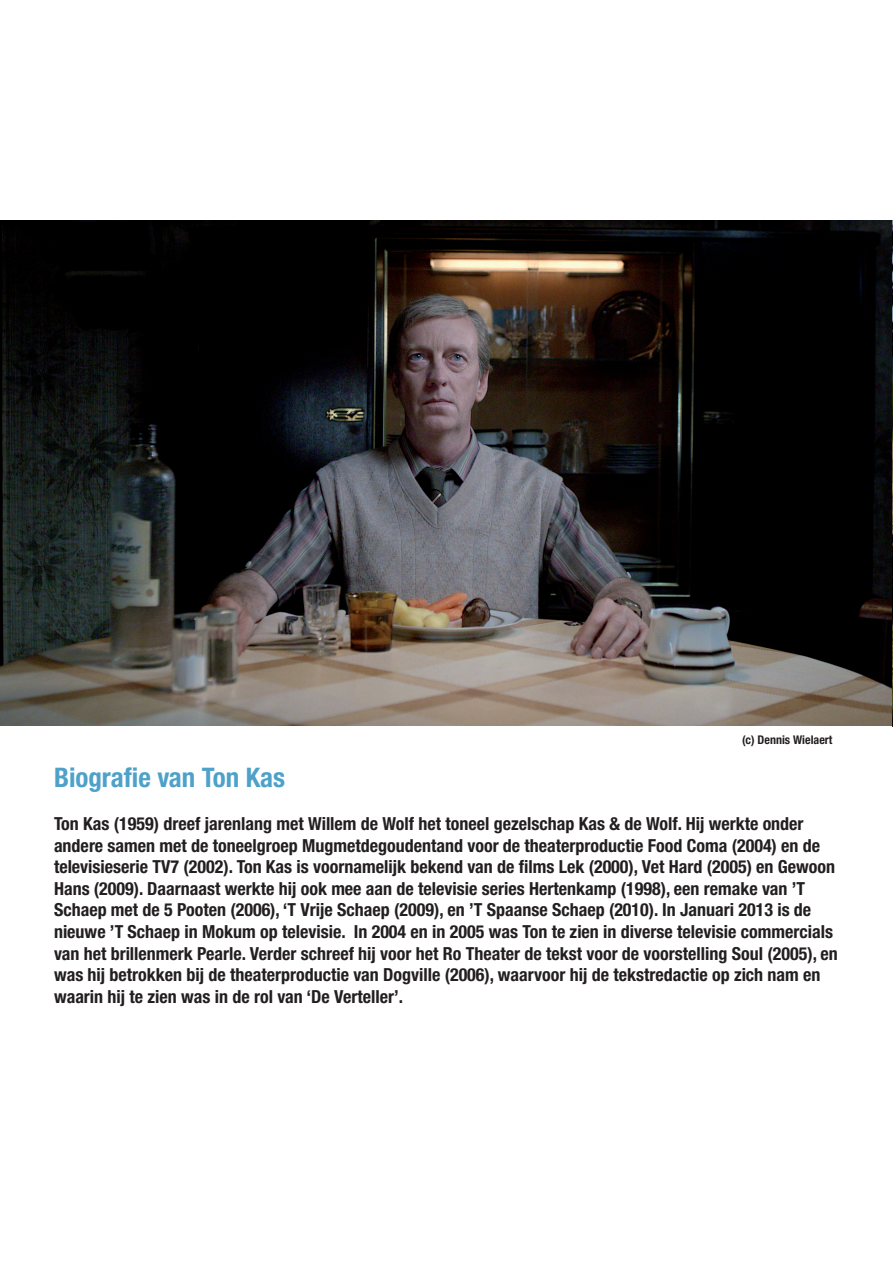
<style>
.page{position:relative;width:893px;height:1263px;background:#fff}
.page>*{position:absolute;margin:0;border:0;box-sizing:border-box;transform-origin:0 0}
.t1{font:700 condensed 27px "Helvetica Neue";color:#4ea1c9}
.t2{font:700 condensed 18px/21.6px "Helvetica Neue";color:#231f20}
.t3{font:700 condensed 12px "Helvetica Neue";color:#231f20}
</style>
<div class="page">
<img style="left:0;top:221px;width:893px;height:505px">
<p class="t3" style="left:742px;top:732px;width:92px">(c) Dennis Wielaert</p>
<p class="t1" style="left:54px;top:761px;width:233px">Biografie van Ton Kas</p>
<p class="t2" style="left:54px;top:812px;width:785px">Ton Kas (1959) dreef jarenlang met Willem de Wolf het toneel gezelschap Kas &amp; de Wolf. Hij werkte onder andere samen met de toneelgroep Mugmetdegoudentand voor de theaterproductie Food Coma (2004) en de televisieserie TV7 (2002). Ton Kas is voornamelijk bekend van de films Lek (2000), Vet Hard (2005) en Gewoon Hans (2009). Daarnaast werkte hij ook mee aan de televisie series Hertenkamp (1998), een remake van ’T Schaep met de 5 Pooten (2006), ‘T Vrije Schaep (2009), en ’T Spaanse Schaep (2010). In Januari 2013 is de nieuwe ’T Schaep in Mokum op televisie. In 2004 en in 2005 was Ton te zien in diverse televisie commercials van het brillenmerk Pearle. Verder schreef hij voor het Ro Theater de tekst voor de voorstelling Soul (2005), en was hij betrokken bij de theaterproductie van Dogville (2006), waarvoor hij de tekstredactie op zich nam en waarin hij te zien was in de rol van ‘De Verteller’.</p>
</div>
